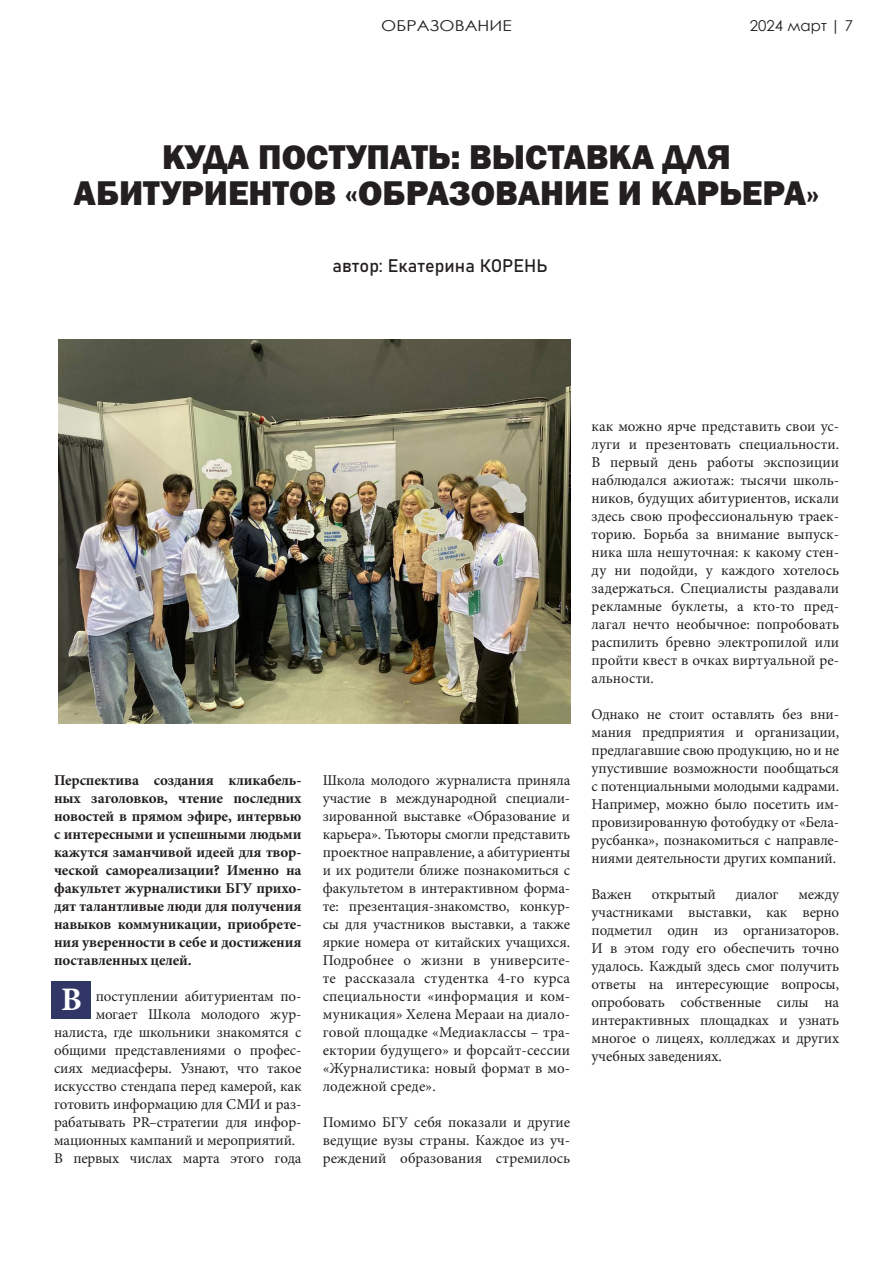
<style>
.page{position:relative;width:893px;height:1263px;background:#fff}
.page>*{position:absolute;margin:0;border:0;box-sizing:border-box;transform-origin:0 0}
.Стиль_абзаца_1{font:800 35.25px/36.8px "Franklin Gothic";color:#231f20;text-align:center}
.текст_основа{font:700 32.85px "Minion Pro";color:#fff}
.АВТОР{font:18px "Bahnschrift";color:#231f20}
.текст_основа-2{font:15px/18px "Minion Pro";letter-spacing:-.01em;color:#231f20;text-align:justify}
.текст_основа-3{font:700 15px/18px "Minion Pro";letter-spacing:-.01em;color:#231f20;text-align:justify}
.РУБРИКА{font:15px "Century Gothic";color:#231f20;scale:1.16 1}
.РУБРИКА-2{font:15px "Century Gothic";color:#231f20}
</style>
<div class="page">
<img style="left:58px;top:339px;width:512px;height:384px">
<div style="left:52px;top:981px;width:39px;height:37px;background:#313666"></div>
<p class="РУБРИКА" style="left:381px;top:15px;width:114px">ОБРАЗОВАНИЕ</p>
<p class="РУБРИКА-2" style="left:750px;top:15px;width:105px">2024 март | 7</p>
<p class="Стиль_абзаца_1" style="left:74px;top:138px;width:747px">КУДА ПОСТУПАТЬ: ВЫСТАВКА ДЛЯ<br>АБИТУРИЕНТОВ «ОБРАЗОВАНИЕ И КАРЬЕРА»</p>
<p class="АВТОР" style="left:333px;top:252px;width:217px">автор: Екатерина КОРЕНЬ</p>
<p class="текст_основа-3" style="left:54px;top:771px;width:249px">Перспектива создания кликабель&shy;ных заголовков, чтение последних новостей в прямом эфире, интервью с интересными и успешными людьми кажутся заманчивой идеей для твор&shy;ческой самореализации? Именно на факультет журналистики БГУ прихо&shy;дят талантливые люди для получения навыков коммуникации, приобрете&shy;ния уверенности в себе и достижения поставленных целей.</p>
<p class="текст_основа-2" style="left:96px;top:987px;width:207px">поступлении абитуриентам по-</p>
<p class="текст_основа-2" style="left:96px;top:1005px;width:207px">могает Школа молодого жур-</p>
<p class="текст_основа-2" style="left:54px;top:1023px;width:249px">налиста, где школьники знакомятся с</p>
<p class="текст_основа-2" style="left:54px;top:1041px;width:249px">общими представлениями о профес-</p>
<p class="текст_основа-2" style="left:54px;top:1059px;width:249px">сиях медиасферы. Узнают, что такое</p>
<p class="текст_основа-2" style="left:54px;top:1077px;width:249px">искусство стендапа перед камерой, как</p>
<p class="текст_основа-2" style="left:54px;top:1095px;width:249px">готовить информацию для СМИ и раз-</p>
<p class="текст_основа-2" style="left:54px;top:1113px;width:249px">рабатывать PR–стратегии для инфор-</p>
<p class="текст_основа-2" style="left:54px;top:1131px;width:243px">мационных кампаний и мероприятий.</p>
<p class="текст_основа-2" style="left:54px;top:1149px;width:249px">В первых числах марта этого года</p>
<p class="текст_основа" style="left:61px;top:976px;width:22px">В</p>
<p class="текст_основа-2" style="left:323px;top:771px;width:249px">Школа молодого журналиста приняла участие в международной специали&shy;зированной выставке «Образование и карьера». Тьюторы смогли представить проектное направление, а абитуриенты и их родители ближе познакомиться с факультетом в интерактивном форма&shy;те: презентация-знакомство, конкур&shy;сы для участников выставки, а также яркие номера от китайских учащихся.<br>Подробнее о жизни в университе&shy;те рассказала студентка 4-го курса специальности «информация и ком&shy;муникация» Хелена Мерааи на диало&shy;говой площадке «Медиаклассы – тра&shy;ектории будущего» и форсайт-сессии «Журналистика: новый формат в мо&shy;лодежной среде».</p>
<p class="текст_основа-2" style="left:323px;top:1113px;width:249px">Помимо БГУ себя показали и другие ведущие вузы страны. Каждое из уч&shy;реждений образования стремилось</p>
<p class="текст_основа-2" style="left:592px;top:417px;width:249px">как можно ярче представить свои ус&shy;луги и презентовать специальности.<br>В первый день работы экспозиции наблюдался ажиотаж: тысячи школь&shy;ников, будущих абитуриентов, искали здесь свою профессиональную траек&shy;торию. Борьба за внимание выпуск&shy;ника шла нешуточная: к какому стен&shy;ду ни подойди, у каждого хотелось задержаться. Специалисты раздавали рекламные буклеты, а кто-то пред&shy;лагал нечто необычное: попробовать распилить бревно электропилой или пройти квест в очках виртуальной ре&shy;альности.</p>
<p class="текст_основа-2" style="left:592px;top:705px;width:249px">Однако не стоит оставлять без вни&shy;мания предприятия и организации, предлагавшие свою продукцию, но и не упустившие возможности пообщаться с потенциальными молодыми кадрами.<br>Например, можно было посетить им&shy;провизированную фотобудку от «Бела&shy;русбанка», познакомиться с направле&shy;ниями деятельности других компаний.</p>
<p class="текст_основа-2" style="left:592px;top:885px;width:42px">Важен</p>
<p class="текст_основа-2" style="left:652px;top:885px;width:65px">открытый</p>
<p class="текст_основа-2" style="left:736px;top:885px;width:44px">диалог</p>
<p class="текст_основа-2" style="left:592px;top:885px;width:249px;text-indent:207px">между участниками выставки, как верно подметил один из организаторов.<br>И в этом году его обеспечить точно удалось. Каждый здесь смог получить ответы на интересующие вопросы, опробовать собственные силы на интерактивных площадках и узнать многое о лицеях, колледжах и других учебных заведениях.</p>
</div>
